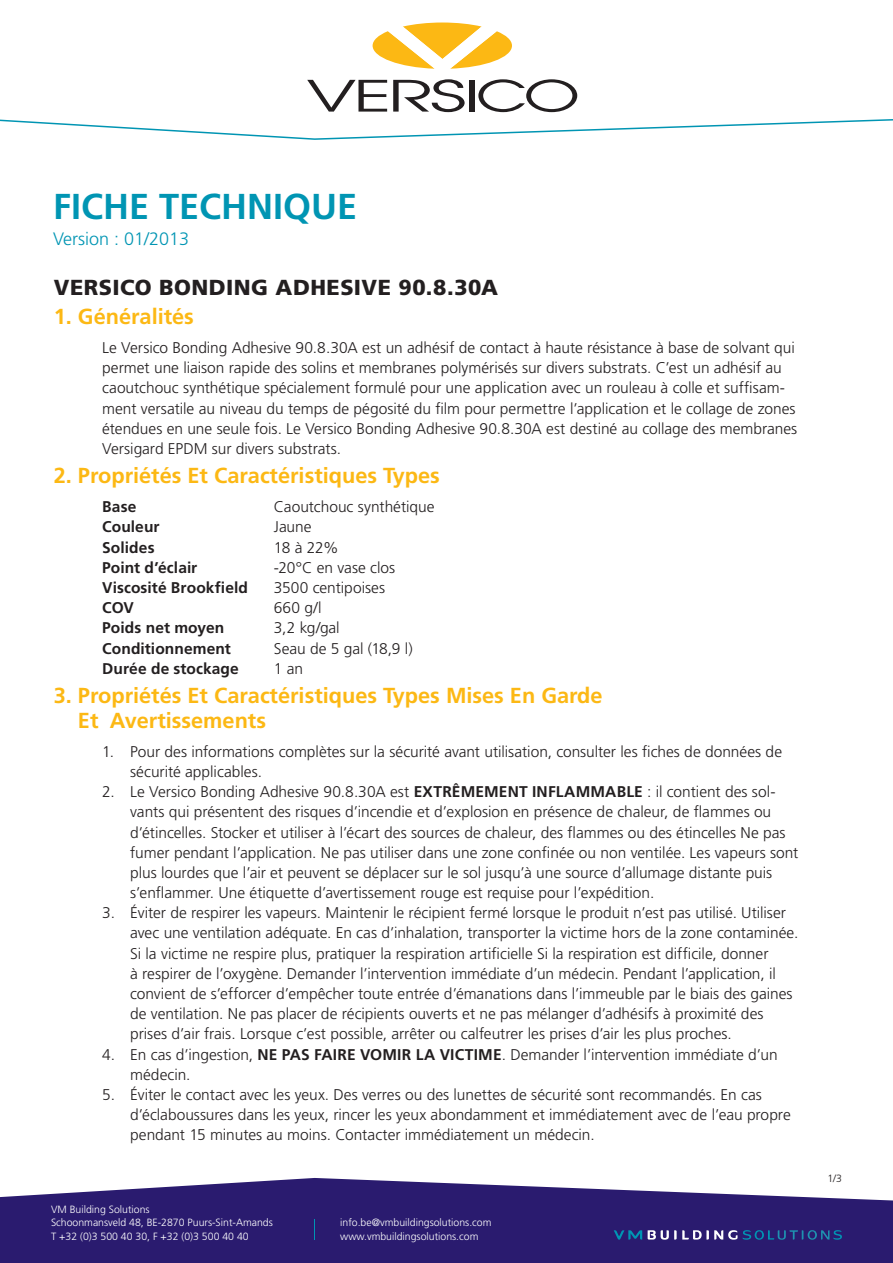
<style>
.page{position:relative;width:893px;height:1263px;background:#fff}
.page>*{position:absolute;margin:0;border:0;box-sizing:border-box;transform-origin:0 0}
.t1{font:700 36px "Frutiger";color:#0095b3}
.t2{font:700 21.75px/24.9px "Frutiger";color:#fcb814}
.t3{font:900 21.75px "Frutiger";letter-spacing:.02em;color:#231f20}
.t4{font:300 18px "Frutiger";color:#0095b3}
.t5{font:300 15.45px/20.2px "Frutiger";color:#231f20}
.t6{font:700 15.45px "Frutiger";letter-spacing:.005em;color:#231f20}
.t7{font:300 10.5px/13.5px "Frutiger";color:#fff}
.t8{font:300 10.5px "Frutiger";color:#231f20}
.s1{font-weight:700}
</style>
<div class="page">
<svg style="left:0;top:22px;width:893px;height:118px"></svg>
<svg style="left:0;top:1178px;width:893px;height:85px;background:#453881"></svg>
<svg style="left:648px;top:1230px;width:89px;height:9px"></svg>
<svg style="left:743px;top:1230px;width:99px;height:9px"></svg>
<svg style="left:614px;top:1230px;width:28px;height:9px"></svg>
<svg style="left:314px;top:1219px;width:1px;height:20px"></svg>
<svg style="left:307px;top:80px;width:80px;height:32px"></svg>
<svg style="left:393px;top:79px;width:72px;height:33px"></svg>
<div style="left:469px;top:80px;width:5px;height:32px;background:#231f20"></div>
<svg style="left:478px;top:79px;width:99px;height:33px"></svg>
<svg style="left:373px;top:23px;width:139px;height:46px"></svg>
<h1 class="t1" style="left:53px;top:186px;width:306px">FICHE TECHNIQUE</h1>
<p class="t4" style="left:53px;top:228px;width:138px">Version : 01/2013</p>
<h2 class="t3" style="left:54px;top:274px;width:446px">VERSICO BONDING ADHESIVE 90.8.30A</h2>
<h2 class="t2" style="left:54px;top:304px;width:142px">1. Généralités</h2>
<p class="t5" style="left:102px;top:338px;width:697px">Le Versico Bonding Adhesive 90.8.30A est un adhésif de contact à haute résistance à base de solvant qui permet une liaison rapide des solins et membranes polymérisés sur divers substrats. C’est un adhésif au caoutchouc synthétique spécialement formulé pour une application avec un rouleau à colle et suffisam&shy;ment versatile au niveau du temps de pégosité du film pour permettre l’application et le collage de zones étendues en une seule fois. Le Versico Bonding Adhesive 90.8.30A est destiné au collage des membranes Versigard EPDM sur divers substrats.</p>
<h2 class="t2" style="left:54px;top:463px;width:388px">2. Propriétés Et Caractéristiques Types</h2>
<p class="t6" style="left:102px;top:498px;width:36px">Base</p>
<p class="t5" style="left:274px;top:497px;width:162px">Caoutchouc synthétique</p>
<p class="t6" style="left:102px;top:518px;width:59px">Couleur</p>
<p class="t5" style="left:274px;top:517px;width:39px">Jaune</p>
<p class="t6" style="left:102px;top:538px;width:54px">Solides</p>
<p class="t5" style="left:274px;top:537px;width:66px">18 à 22%</p>
<p class="t6" style="left:102px;top:558px;width:97px">Point d’éclair</p>
<p class="t5" style="left:274px;top:557px;width:123px">-20°C en vase clos</p>
<p class="t6" style="left:102px;top:578px;width:147px">Viscosité Brookfield</p>
<p class="t5" style="left:274px;top:577px;width:113px">3500 centipoises</p>
<p class="t6" style="left:102px;top:599px;width:33px">COV</p>
<p class="t5" style="left:274px;top:598px;width:49px">660 g/l</p>
<p class="t6" style="left:102px;top:619px;width:124px">Poids net moyen</p>
<p class="t5" style="left:274px;top:618px;width:67px">3,2 kg/gal</p>
<p class="t6" style="left:102px;top:639px;width:130px">Conditionnement</p>
<p class="t5" style="left:274px;top:638px;width:140px">Seau de 5 gal (18,9 l)</p>
<p class="t6" style="left:102px;top:659px;width:138px">Durée de stockage</p>
<p class="t5" style="left:274px;top:658px;width:31px">1 an</p>
<h2 class="t2" style="left:78px;top:683px;width:526px;text-indent:-24px">3. Propriétés Et Caractéristiques Types Mises En Garde<br>Et Avertissements</h2>
<p class="t5" style="left:130px;top:741px;width:653px;text-indent:-28px">1. Pour des informations complètes sur la sécurité avant utilisation, consulter les fiches de données de sécurité applicables.</p>
<p class="t5" style="left:130px;top:782px;width:670px;text-indent:-28px">2. Le Versico Bonding Adhesive 90.8.30A est <span class="s1">EXTRÊMEMENT INFLAMMABLE</span> : il contient des sol&shy;vants qui présentent des risques d’incendie et d’explosion en présence de chaleur, de flammes ou d’étincelles. Stocker et utiliser à l’écart des sources de chaleur, des flammes ou des étincelles Ne pas fumer pendant l’application. Ne pas utiliser dans une zone confinée ou non ventilée. Les vapeurs sont plus lourdes que l’air et peuvent se déplacer sur le sol jusqu’à une source d’allumage distante puis s’enflammer. Une étiquette d’avertissement rouge est requise pour l’expédition.</p>
<p class="t5" style="left:130px;top:903px;width:670px;text-indent:-28px">3. Éviter de respirer les vapeurs. Maintenir le récipient fermé lorsque le produit n’est pas utilisé. Utiliser avec une ventilation adéquate. En cas d’inhalation, transporter la victime hors de la zone contaminée.<br>Si la victime ne respire plus, pratiquer la respiration artificielle Si la respiration est difficile, donner<br>à respirer de l’oxygène. Demander l’intervention immédiate d’un médecin. Pendant l’application, il convient de s’efforcer d’empêcher toute entrée d’émanations dans l’immeuble par le biais des gaines de ventilation. Ne pas placer de récipients ouverts et ne pas mélanger d’adhésifs à proximité des prises d’air frais. Lorsque c’est possible, arrêter ou calfeutrer les prises d’air les plus proches.</p>
<p class="t5" style="left:130px;top:1044px;width:649px;text-indent:-28px">4. En cas d’ingestion, <span class="s1">NE PAS FAIRE VOMIR LA VICTIME</span>. Demander l’intervention immédiate d’un médecin.</p>
<p class="t5" style="left:130px;top:1084px;width:662px;text-indent:-28px">5. Éviter le contact avec les yeux. Des verres ou des lunettes de sécurité sont recommandés. En cas d’éclaboussures dans les yeux, rincer les yeux abondamment et immédiatement avec de l’eau propre pendant 15 minutes au moins. Contacter immédiatement un médecin.</p>
<p class="t7" style="left:51px;top:1202px;width:223px">VM Building Solutions<br>Schoonmansveld 48, BE-2870 Puurs-Sint-Amands<br>T +32 (0)3 500 40 30, F +32 (0)3 500 40 40</p>
<p class="t7" style="left:340px;top:1216px;width:153px">info.be@vmbuildingsolutions.com www.vmbuildingsolutions.com</p>
<p class="t8" style="left:827px;top:1172px;width:16px">1/3</p>
</div>
